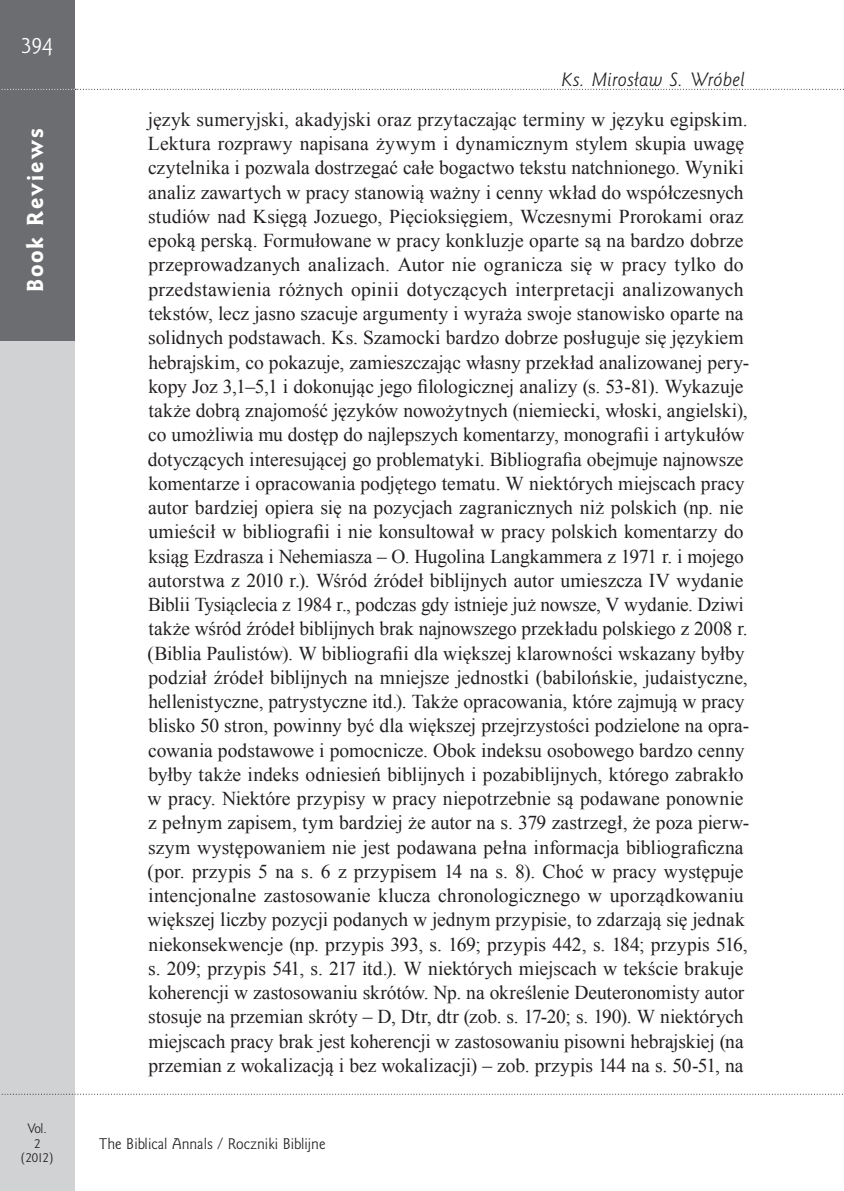
<style>
.page{position:relative;width:844px;height:1191px;background:#fff}
.page>*{position:absolute;margin:0;border:0;box-sizing:border-box;transform-origin:0 0}
.t1{font:21px "Goldy EFN Heavy";letter-spacing:.095em;color:#fff}
.t2{font:21px "Goldy EFN";color:#fff}
.t3{font:19.6px/24.3px "Times New Roman";color:#231f20}
.t4{font:italic 17.5px "Goldy EFN";letter-spacing:.005em;color:#231f20}
.t5{font:14px "Goldy EFN";color:#231f20}
.t6{font:12.25px/14.7px "Goldy EFN";color:#231f20;text-align:center}
</style>
<div class="page">
<div style="left:0;top:0;width:74px;height:1191px;background:#d1d2d4"></div>
<div style="left:0;top:0;width:74px;height:89px;background:#6c6d70"></div>
<svg style="left:2px;top:1093px;width:841px;height:1px"></svg>
<div style="left:0;top:89px;width:75px;height:251px;background:#6c6d70"></div>
<svg style="left:1px;top:89px;width:843px;height:1px"></svg>
<p class="t2" style="left:21px;top:33px;width:33px">394</p>
<p class="t1" style="left:22px;top:292px;width:165px;rotate:-90deg">Book Reviews</p>
<p class="t6" style="left:21px;top:1121px;width:34px">Vol.<br>2 (2012)</p>
<p class="t4" style="left:561px;top:70px;width:185px">Ks. Mirosław S. Wróbel</p>
<p class="t3" style="left:147px;top:107px;width:603px">język sumeryjski, akadyjski oraz przytaczając terminy w języku egipskim.<br>Lektura rozprawy napisana żywym i dynamicznym stylem skupia uwagę czytelnika i pozwala dostrzegać całe bogactwo tekstu natchnionego. Wyniki analiz zawartych w pracy stanowią ważny i cenny wkład do współczesnych studiów nad Księgą Jozuego, Pięcioksięgiem, Wczesnymi Prorokami oraz epoką perską. Formułowane w pracy konkluzje oparte są na bardzo dobrze przeprowadzanych analizach. Autor nie ogranicza się w pracy tylko do przedstawienia różnych opinii dotyczących interpretacji analizowanych tekstów, lecz jasno szacuje argumenty i wyraża swoje stanowisko oparte na solidnych podstawach. Ks. Szamocki bardzo dobrze posługuje się językiem hebrajskim, co pokazuje, zamieszczając własny przekład analizowanej pery&shy;kopy Joz 3,1–5,1 i dokonując jego filologicznej analizy (s. 53-81). Wykazuje także dobrą znajomość języków nowożytnych (niemiecki, włoski, angielski), co umożliwia mu dostęp do najlepszych komentarzy, monografii i artykułów dotyczących interesującej go problematyki. Bibliografia obejmuje najnowsze komentarze i opracowania podjętego tematu. W niektórych miejscach pracy autor bardziej opiera się na pozycjach zagranicznych niż polskich (np. nie umieścił w bibliografii i nie konsultował w pracy polskich komentarzy do ksiąg Ezdrasza i Nehemiasza – O. Hugolina Langkammera z 1971 r. i mojego autorstwa z 2010 r.). Wśród źródeł biblijnych autor umieszcza IV wydanie Biblii Tysiąclecia z 1984 r., podczas gdy istnieje już nowsze, V wydanie. Dziwi także wśród źródeł biblijnych brak najnowszego przekładu polskiego z 2008 r. (Biblia Paulistów). W bibliografii dla większej klarowności wskazany byłby podział źródeł biblijnych na mniejsze jednostki (babilońskie, judaistyczne, hellenistyczne, patrystyczne itd.). Także opracowania, które zajmują w pracy blisko 50 stron, powinny być dla większej przejrzystości podzielone na opra&shy;cowania podstawowe i pomocnicze. Obok indeksu osobowego bardzo cenny byłby także indeks odniesień biblijnych i pozabiblijnych, którego zabrakło w pracy. Niektóre przypisy w pracy niepotrzebnie są podawane ponownie z pełnym zapisem, tym bardziej że autor na s. 379 zastrzegł, że poza pierw&shy;szym występowaniem nie jest podawana pełna informacja bibliograficzna (por. przypis 5 na s. 6 z przypisem 14 na s. 8). Choć w pracy występuje intencjonalne zastosowanie klucza chronologicznego w uporządkowaniu większej liczby pozycji podanych w jednym przypisie, to zdarzają się jednak niekonsekwencje (np. przypis 393, s. 169; przypis 442, s. 184; przypis 516, s. 209; przypis 541, s. 217 itd.). W niektórych miejscach w tekście brakuje koherencji w zastosowaniu skrótów. Np. na określenie Deuteronomisty autor stosuje na przemian skróty – D, Dtr, dtr (zob. s. 17-20; s. 190). W niektórych miejscach pracy brak jest koherencji w zastosowaniu pisowni hebrajskiej (na przemian z wokalizacją i bez wokalizacji) – zob. przypis 144 na s. 50-51, na</p>
<p class="t5" style="left:99px;top:1134px;width:227px">The Biblical Annals / Roczniki Biblijne</p>
</div>
